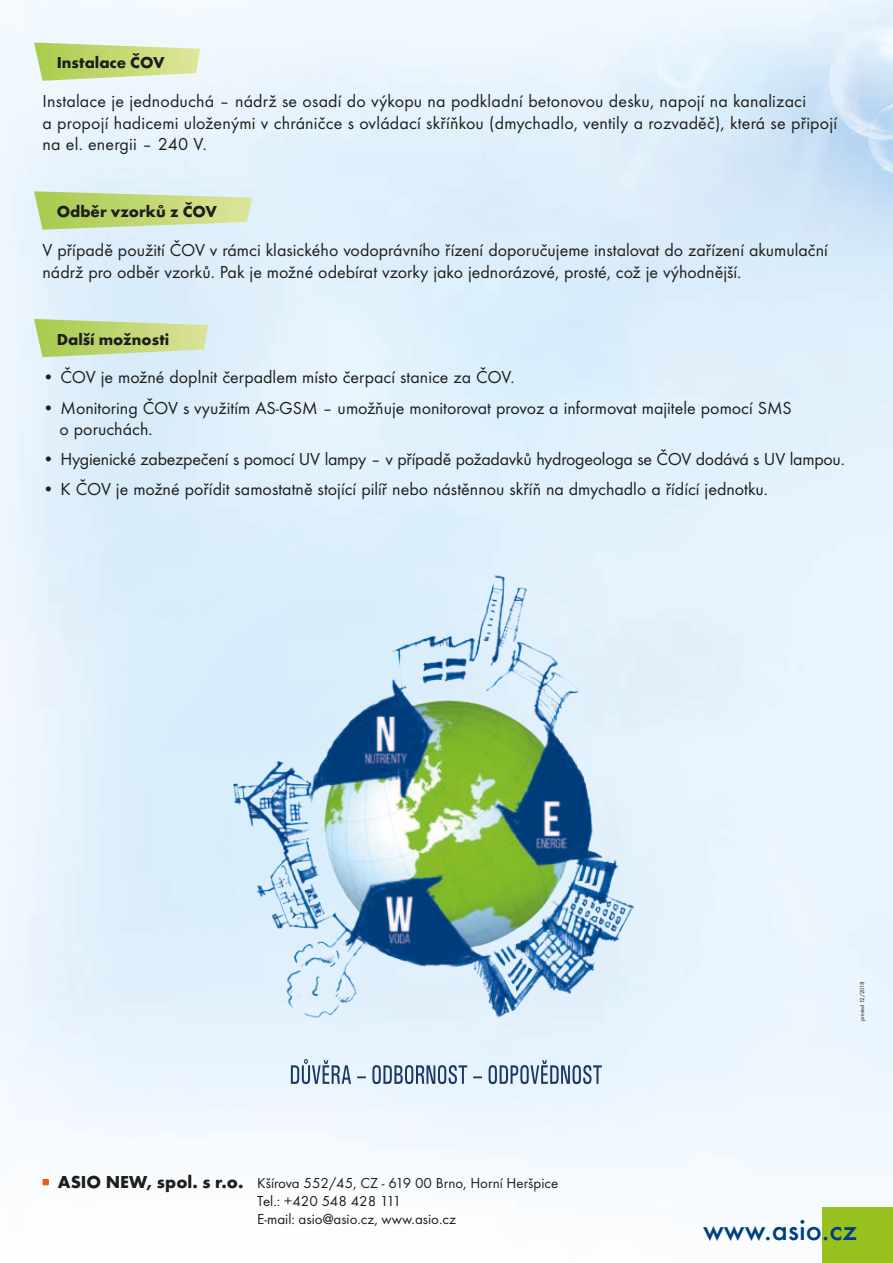
<style>
.page{position:relative;width:893px;height:1263px;background:#fff}
.page>*{position:absolute;margin:0;border:0;box-sizing:border-box;transform-origin:0 0}
.t1{font:500 30.45px "Futura TEE";color:#003e7d}
.t2{font:18px/21.6px "Futura TEE";color:#1d1d1b}
.t3{font:700 18px "Futura TEE";color:#1d1d1b}
.t4{font:700 16.5px "Futura TEE";color:#1d1d1b}
.t5{font:15px/18px "Futura TEE";color:#1d1d1b}
.t6{font:6px "Futura TEE";color:#1d1d1b}
</style>
<div class="page">
<img style="left:0;top:0;width:893px;height:1208px">
<div style="left:822px;top:1208px;width:71px;height:55px;background:#96c11f"></div>
<svg style="left:34px;top:43px;width:166px;height:38px;background:#cbde8d"></svg>
<svg style="left:34px;top:191px;width:218px;height:39px;background:#c6db8f"></svg>
<svg style="left:34px;top:319px;width:174px;height:38px;background:#c4da8c"></svg>
<svg style="left:43px;top:1179px;width:6px;height:6px"></svg>
<img style="left:217px;top:561px;width:433px;height:473px">
<svg style="left:291px;top:1059px;width:311px;height:25px;background:#afc0d2"></svg>
<p class="t4" style="left:57px;top:52px;width:109px">Instalace ČOV</p>
<p class="t2" style="left:43px;top:90px;width:796px">Instalace je jednoduchá – nádrž se osadí do výkopu na podkladní betonovou desku, napojí na kanalizaci<br>a propojí hadicemi uloženými v chráničce s ovládací skříňkou (dmychadlo, ventily a rozvaděč), která se připojí na el. energii – 240 V.</p>
<p class="t4" style="left:57px;top:201px;width:162px">Odběr vzorků z ČOV</p>
<p class="t2" style="left:43px;top:239px;width:787px">V případě použití ČOV v rámci klasického vodoprávního řízení doporučujeme instalovat do zařízení akumulační nádrž pro odběr vzorků. Pak je možné odebírat vzorky jako jednorázové, prosté, což je výhodnější.</p>
<p class="t4" style="left:57px;top:329px;width:114px">Další možnosti</p>
<p class="t2" style="left:43px;top:367px;width:474px">• ČOV je možné doplnit čerpadlem místo čerpací stanice za ČOV.</p>
<p class="t2" style="left:60px;top:397px;width:734px;text-indent:-17px">• Monitoring ČOV s využitím AS-GSM – umožňuje monitorovat provoz a informovat majitele pomocí SMS o poruchách.</p>
<p class="t2" style="left:43px;top:448px;width:804px">• Hygienické zabezpečení s pomocí UV lampy – v případě požadavků hydrogeologa se ČOV dodává s UV lampou.</p>
<p class="t2" style="left:43px;top:478px;width:727px">• K ČOV je možné pořídit samostatně stojící pilíř nebo nástěnnou skříň na dmychadlo a řídící jednotku.</p>
<p class="t6" style="left:858px;top:1021px;width:41px;rotate:-90deg">printed 12/2018</p>
<p class="t3" style="left:58px;top:1171px;width:187px">ASIO NEW, spol. s r.o.</p>
<p class="t5" style="left:257px;top:1174px;width:302px">Kšírova 552/45, CZ - 619 00 Brno, Horní Heršpice<br>Tel.: +420 548 428 111<br>E-mail: asio@asio.cz, www.asio.cz</p>
<h1 class="t1" style="left:703px;top:1211px;width:156px">www.asio.cz</h1>
</div>
